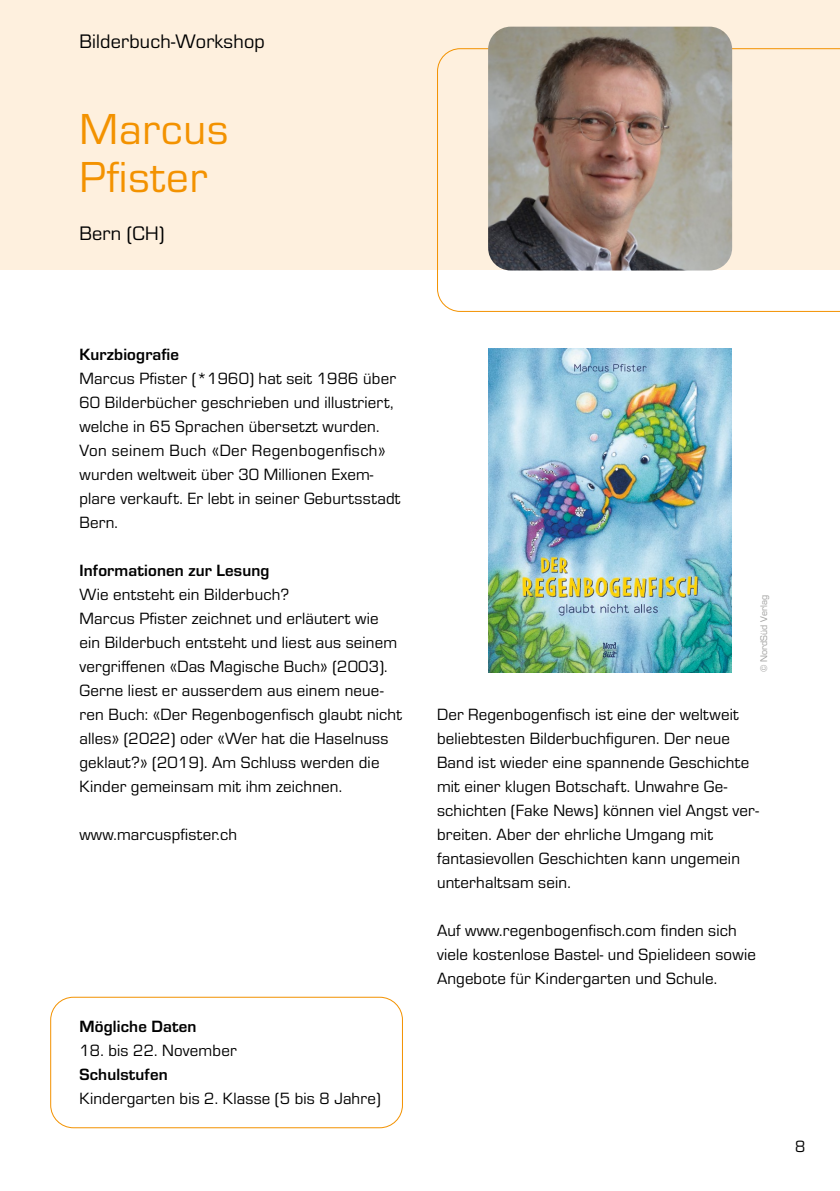
<style>
.page{position:relative;width:840px;height:1191px;background:#fff}
.page>*{position:absolute;margin:0;border:0;box-sizing:border-box;transform-origin:0 0}
.t1{font:45px/48px "Eurostile";letter-spacing:.02em;color:#f39200}
.t2{font:20.2px "Eurostile";letter-spacing:.01em;color:#000}
.t3{font:16.8px/24px "Eurostile";letter-spacing:.01em;color:#000}
.t4{font:700 16.8px "Eurostile";letter-spacing:.01em;color:#000}
.t5{font:10px "Eurostile";letter-spacing:.01em;color:#9d9d9c}
</style>
<div class="page">
<div style="left:0;top:0;width:839px;height:270px;background:#fef0de"></div>
<div style="left:50px;top:996px;width:353px;height:132px;border:1px solid #f39200;border-radius:23px"></div>
<img style="left:488px;top:349px;width:243px;height:323px">
<svg style="left:437px;top:48px;width:402px;height:264px"></svg>
<img style="left:488px;top:27px;width:243px;height:243px">
<p class="t2" style="left:79px;top:28px;width:187px">Bilderbuch-Workshop</p>
<h1 class="t1" style="left:79px;top:103px;width:150px">Marcus<br>Pfister</h1>
<p class="t2" style="left:79px;top:220px;width:86px">Bern (CH)</p>
<p class="t4" style="left:79px;top:342px;width:101px">Kurzbiografie</p>
<p class="t3" style="left:79px;top:366px;width:322px">Marcus Pfister (*1960) hat seit 1986 über 60 Bilderbücher geschrieben und illustriert, welche in 65 Sprachen übersetzt wurden.<br>Von seinem Buch «Der Regenbogenfisch» wurden weltweit über 30 Millionen Exem&shy;plare verkauft. Er lebt in seiner Geburtsstadt Bern.</p>
<p class="t4" style="left:79px;top:558px;width:191px">Informationen zur Lesung</p>
<p class="t3" style="left:79px;top:582px;width:324px">Wie entsteht ein Bilderbuch?<br>Marcus Pfister zeichnet und erläutert wie ein Bilderbuch entsteht und liest aus seinem vergriffenen «Das Magische Buch» (2003).<br>Gerne liest er ausserdem aus einem neue&shy;ren Buch: «Der Regenbogenfisch glaubt nicht alles» (2022) oder «Wer hat die Haselnuss geklaut?» (2019). Am Schluss werden die Kinder gemeinsam mit ihm zeichnen.</p>
<p class="t3" style="left:79px;top:822px;width:159px">www.marcuspfister.ch</p>
<p class="t4" style="left:79px;top:1014px;width:118px">Mögliche Daten</p>
<p class="t3" style="left:79px;top:1038px;width:159px">18. bis 22. November</p>
<p class="t4" style="left:79px;top:1062px;width:90px">Schulstufen</p>
<p class="t3" style="left:79px;top:1086px;width:303px">Kindergarten bis 2. Klasse (5 bis 8 Jahre)</p>
<p class="t5" style="left:756px;top:672px;width:79px;rotate:-90deg">© NordSüd Verlag</p>
<p class="t3" style="left:437px;top:702px;width:323px">Der Regenbogenfisch ist eine der weltweit beliebtesten Bilderbuchfiguren. Der neue Band ist wieder eine spannende Geschichte mit einer klugen Botschaft. Unwahre Ge&shy;schichten (Fake News) können viel Angst ver&shy;breiten. Aber der ehrliche Umgang mit fantasievollen Geschichten kann ungemein unterhaltsam sein.</p>
<p class="t3" style="left:437px;top:918px;width:320px">Auf www.regenbogenfisch.com finden sich viele kostenlose Bastel- und Spielideen sowie<br>Angebote für Kindergarten und Schule.</p>
<p class="t3" style="left:794px;top:1134px;width:12px">8</p>
</div>
